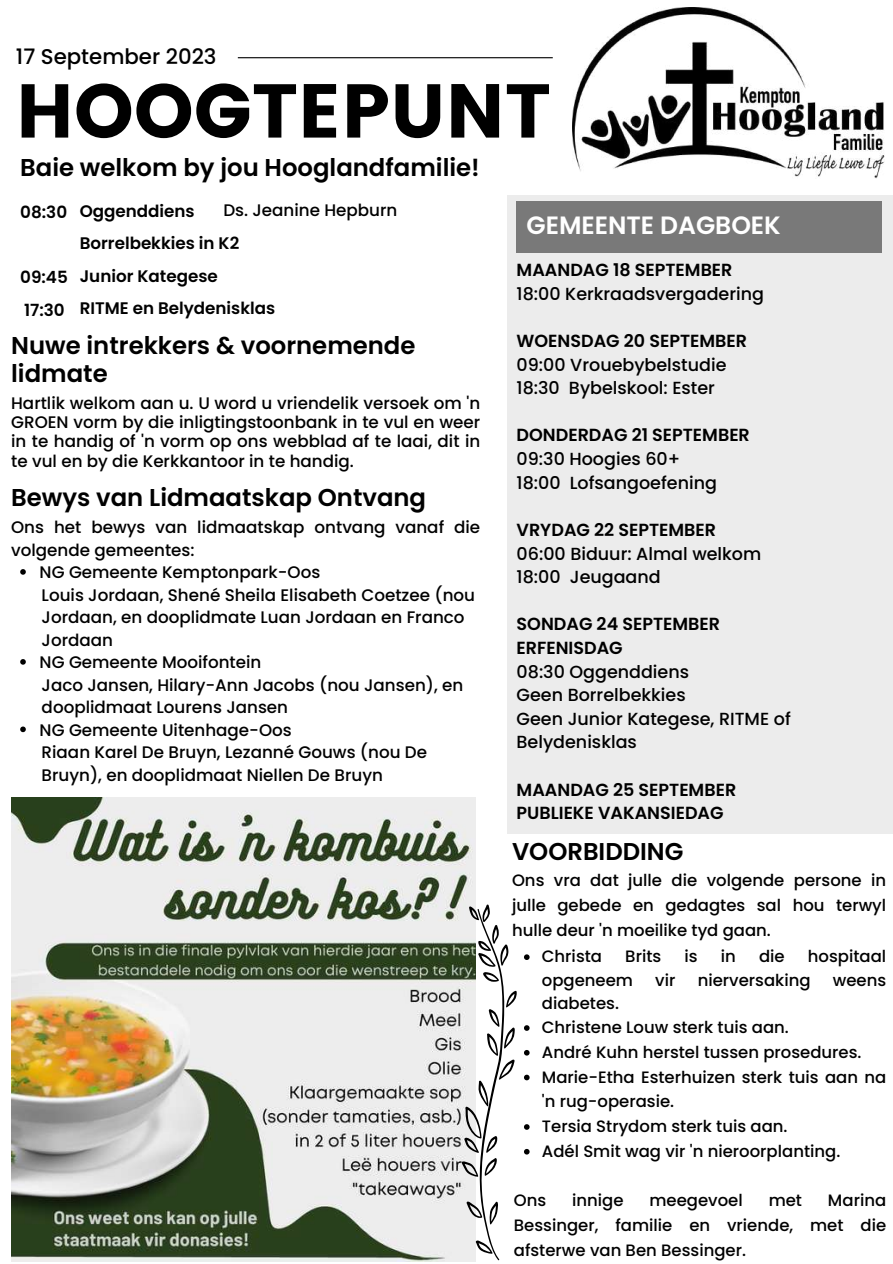
<style>
.page{position:relative;width:893px;height:1264px;background:#fff}
.page>*{position:absolute;margin:0;border:0;box-sizing:border-box;transform-origin:0 0}
.t1{font:76.05px "Poppins";color:#000}
.t2{font:600 25.05px "Poppins";color:#fff}
.t3{font:600 24.3px/28px "Poppins";color:#000}
.t4{font:500 21.3px "Poppins";color:#000}
.t5{font:500 17.55px/23.5px "Poppins";color:#000}
.t6{font:600 17.55px/23.5px "Poppins";color:#000}
.t7{font:500 16.8px/22.5px "Poppins";color:#000}
.t8{font:600 16.8px/32.5px "Poppins";color:#000}
.t9{font:500 16.65px/19.4px "Poppins";color:#000;text-align:justify}
.t10{font:500 16.5px/24.6px "Poppins";color:#000;text-align:justify}
</style>
<div class="page">
<hr style="left:238px;top:57px;width:314px;height:1px;background:#000">
<img style="left:572px;top:8px;width:313px;height:171px">
<div style="left:507px;top:195px;width:385px;height:639px;background:#ececec"></div>
<div style="left:516px;top:202px;width:366px;height:51px;background:#797979"></div>
<img style="left:11px;top:797px;width:464px;height:464px">
<svg style="left:461px;top:904px;width:56px;height:356px"></svg>
<svg style="left:524px;top:954px;width:5px;height:6px"></svg>
<svg style="left:524px;top:1025px;width:5px;height:5px"></svg>
<svg style="left:524px;top:1050px;width:5px;height:5px"></svg>
<svg style="left:524px;top:1074px;width:5px;height:6px"></svg>
<svg style="left:524px;top:1124px;width:5px;height:5px"></svg>
<svg style="left:524px;top:1148px;width:5px;height:6px"></svg>
<svg style="left:20px;top:569px;width:6px;height:5px"></svg>
<svg style="left:20px;top:659px;width:6px;height:5px"></svg>
<svg style="left:20px;top:726px;width:6px;height:6px"></svg>
<p class="t4" style="left:16px;top:42px;width:202px">17 September 2023</p>
<h1 class="t1" style="left:16px;top:67px;width:536px">HOOGTEPUNT</h1>
<h3 class="t3" style="left:20px;top:153px;width:461px">Baie welkom by jou Hooglandfamilie!</h3>
<h2 class="t2" style="left:526px;top:208px;width:256px">GEMEENTE DAGBOEK</h2>
<p class="t9" style="left:223px;top:200px;width:175px">Ds. Jeanine Hepburn</p>
<p class="t8" style="left:80px;top:194px;width:197px">Oggenddiens<br>Borrelbekkies in K2<br>Junior Kategese<br>RITME en Belydenisklas</p>
<p class="t8" style="left:20px;top:196px;width:48px">08:30</p>
<p class="t6" style="left:516px;top:258px;width:217px">MAANDAG 18 SEPTEMBER</p>
<p class="t5" style="left:516px;top:282px;width:249px">18:00 Kerkraadsvergadering</p>
<p class="t6" style="left:516px;top:329px;width:232px">WOENSDAG 20 SEPTEMBER</p>
<p class="t5" style="left:516px;top:352px;width:211px">09:00 Vrouebybelstudie<br>18:30 Bybelskool: Ester</p>
<p class="t6" style="left:516px;top:423px;width:235px">DONDERDAG 21 SEPTEMBER</p>
<p class="t5" style="left:516px;top:447px;width:202px">09:30 Hoogies 60+<br>18:00 Lofsangoefening</p>
<p class="t6" style="left:516px;top:518px;width:201px">VRYDAG 22 SEPTEMBER</p>
<p class="t5" style="left:516px;top:541px;width:246px">06:00 Biduur: Almal welkom<br>18:00 Jeugaand</p>
<p class="t6" style="left:516px;top:612px;width:205px">SONDAG 24 SEPTEMBER<br>ERFENISDAG</p>
<p class="t5" style="left:516px;top:659px;width:276px">08:30 Oggenddiens<br>Geen Borrelbekkies<br>Geen Junior Kategese, RITME of<br>Belydenisklas</p>
<p class="t6" style="left:516px;top:777px;width:221px">MAANDAG 25 SEPTEMBER<br>PUBLIEKE VAKANSIEDAG</p>
<p class="t8" style="left:20px;top:261px;width:49px">09:45<br>17:30</p>
<h3 class="t3" style="left:11px;top:332px;width:406px">Nuwe intrekkers &amp; voornemende lidmate</h3>
<p class="t9" style="left:11px;top:393px;width:470px">Hartlik welkom aan u. U word u vriendelik versoek om 'n GROEN vorm by die inligtingstoonbank in te vul en weer in te handig of 'n vorm op ons webblad af te laai, dit in te vul en by die Kerkkantoor in te handig.</p>
<h3 class="t3" style="left:11px;top:483px;width:416px">Bewys van Lidmaatskap Ontvang</h3>
<p class="t7" style="left:11px;top:516px;width:470px">Ons het bewys van lidmaatskap ontvang vanaf die volgende gemeentes:</p>
<p class="t7" style="left:42px;top:583px;width:435px">Louis Jordaan, Shené Sheila Elisabeth Coetzee (nou<br>Jordaan, en dooplidmate Luan Jordaan en Franco<br>Jordaan</p>
<p class="t7" style="left:42px;top:673px;width:423px">Jaco Jansen, Hilary-Ann Jacobs (nou Jansen), en dooplidmaat Lourens Jansen</p>
<p class="t7" style="left:42px;top:741px;width:387px">Riaan Karel De Bruyn, Lezanné Gouws (nou De<br>Bruyn), en dooplidmaat Niellen De Bruyn</p>
<p class="t7" style="left:40px;top:561px;width:282px">NG Gemeente Kemptonpark-Oos</p>
<p class="t7" style="left:40px;top:651px;width:223px">NG Gemeente Mooifontein</p>
<p class="t7" style="left:40px;top:718px;width:253px">NG Gemeente Uitenhage-Oos</p>
<h3 class="t3" style="left:512px;top:837px;width:173px">VOORBIDDING</h3>
<p class="t10" style="left:512px;top:868px;width:375px">Ons vra dat julle die volgende persone in julle gebede en gedagtes sal hou terwyl hulle deur 'n moeilike tyd gaan.</p>
<p class="t10" style="left:542px;top:944px;width:62px">Christa</p>
<p class="t10" style="left:625px;top:944px;width:37px">Brits</p>
<p class="t10" style="left:684px;top:944px;width:15px">is</p>
<p class="t10" style="left:720px;top:944px;width:17px">in</p>
<p class="t10" style="left:759px;top:944px;width:27px">die</p>
<p class="t10" style="left:807px;top:944px;width:80px">hospitaal</p>
<p class="t10" style="left:542px;top:967px;width:93px">opgeneem</p>
<p class="t10" style="left:655px;top:967px;width:22px">vir</p>
<p class="t10" style="left:697px;top:967px;width:114px">nierversaking</p>
<p class="t10" style="left:832px;top:967px;width:55px">weens</p>
<p class="t10" style="left:542px;top:991px;width:346px;text-align:left">diabetes.<br>Christene Louw sterk tuis aan.<br>André Kuhn herstel tussen prosedures.<br>Marie-Etha Esterhuizen sterk tuis aan na 'n rug-operasie.<br>Tersia Strydom sterk tuis aan.<br>Adél Smit wag vir 'n nieroorplanting.</p>
<p class="t10" style="left:514px;top:1188px;width:34px">Ons</p>
<p class="t10" style="left:572px;top:1188px;width:53px">innige</p>
<p class="t10" style="left:649px;top:1188px;width:95px">meegevoel</p>
<p class="t10" style="left:768px;top:1188px;width:35px">met</p>
<p class="t10" style="left:514px;top:1188px;width:374px;text-indent:314px">Marina Bessinger, familie en vriende, met die afsterwe van Ben Bessinger.</p>
</div>
